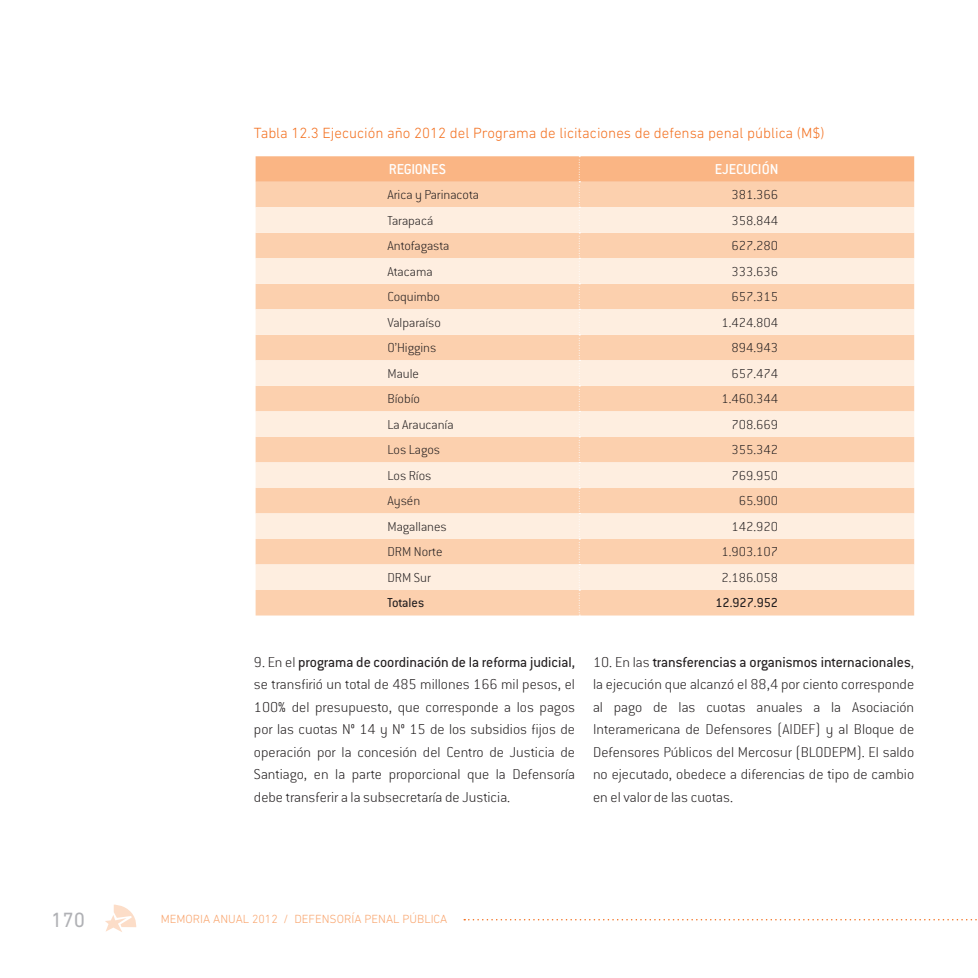
<style>
.page{position:relative;width:978px;height:978px;background:#fff}
.page>*{position:absolute;margin:0;border:0;box-sizing:border-box;transform-origin:0 0}
.t1{font:21px "DIN Next LT Pro";color:#b0b1b5}
.t2{font:200 15.75px/22.5px "Conduit ITC Std";color:#231f20;text-align:justify}
.t3{font:500 15.75px "Conduit ITC Std";letter-spacing:-.015em;color:#fff}
.t4{font:300 15px "DIN Next LT Pro";color:#f37121}
.t5{font:200 14.25px "Conduit ITC Std";color:#231f20}
.t6{font:14.25px "Conduit ITC Std";color:#231f20}
.t7{font:300 12px "DIN Next LT Pro";color:#f9a56e}
.s1{font-weight:400}
</style>
<div class="page">
<svg style="left:105px;top:904px;width:32px;height:28px"></svg>
<svg style="left:464px;top:919px;width:513px;height:1px"></svg>
<svg style="left:256px;top:156px;width:658px;height:460px;background:#fcdcc2"></svg>
<p class="t4" style="left:254px;top:124px;width:572px">Tabla 12.3 Ejecución año 2012 del Programa de licitaciones de defensa penal pública (M$)</p>
<p class="t3" style="left:389px;top:160px;width:59px">REGIONES</p>
<p class="t3" style="left:715px;top:160px;width:65px">EJECUCIÓN</p>
<p class="t5" style="left:387px;top:186px;width:93px">Arica y Parinacota</p>
<p class="t5" style="left:731px;top:186px;width:48px">381.366</p>
<p class="t5" style="left:387px;top:211px;width:48px">Tarapacá</p>
<p class="t5" style="left:731px;top:211px;width:48px">358.844</p>
<p class="t5" style="left:387px;top:237px;width:64px">Antofagasta</p>
<p class="t5" style="left:731px;top:237px;width:48px">627.280</p>
<p class="t5" style="left:387px;top:262px;width:47px">Atacama</p>
<p class="t5" style="left:731px;top:262px;width:48px">333.636</p>
<p class="t5" style="left:387px;top:288px;width:54px">Coquimbo</p>
<p class="t5" style="left:731px;top:288px;width:48px">657.315</p>
<p class="t5" style="left:387px;top:314px;width:55px">Valparaíso</p>
<p class="t5" style="left:721px;top:314px;width:58px">1.424.804</p>
<p class="t5" style="left:387px;top:339px;width:50px">O’Higgins</p>
<p class="t5" style="left:731px;top:339px;width:48px">894.943</p>
<p class="t5" style="left:387px;top:365px;width:33px">Maule</p>
<p class="t5" style="left:731px;top:365px;width:48px">657.474</p>
<p class="t5" style="left:387px;top:390px;width:34px">Bíobío</p>
<p class="t5" style="left:721px;top:390px;width:58px">1.460.344</p>
<p class="t5" style="left:387px;top:416px;width:68px">La Araucanía</p>
<p class="t5" style="left:731px;top:416px;width:48px">708.669</p>
<p class="t5" style="left:387px;top:441px;width:54px">Los Lagos</p>
<p class="t5" style="left:731px;top:441px;width:48px">355.342</p>
<p class="t5" style="left:387px;top:467px;width:46px">Los Ríos</p>
<p class="t5" style="left:731px;top:467px;width:48px">769.950</p>
<p class="t5" style="left:387px;top:492px;width:34px">Aysén</p>
<p class="t5" style="left:739px;top:492px;width:41px">65.900</p>
<p class="t5" style="left:387px;top:518px;width:61px">Magallanes</p>
<p class="t5" style="left:731px;top:518px;width:48px">142.920</p>
<p class="t5" style="left:387px;top:543px;width:57px">DRM Norte</p>
<p class="t5" style="left:721px;top:543px;width:58px">1.903.107</p>
<p class="t5" style="left:387px;top:569px;width:45px">DRM Sur</p>
<p class="t5" style="left:721px;top:569px;width:58px">2.186.058</p>
<p class="t6" style="left:387px;top:594px;width:38px">Totales</p>
<p class="t6" style="left:715px;top:594px;width:64px">12.927.952</p>
<p class="t2" style="left:254px;top:650px;width:323px">9. En el <span class="s1">programa de coordinación de la reforma judicial, </span>se transfirió un total de 485 millones 166 mil pesos, el 100% del presupuesto, que corresponde a los pagos por las cuotas N° 14 y N° 15 de los subsidios fijos de operación por la concesión del Centro de Justicia de Santiago, en la parte proporcional que la Defensoría debe transferir a la subsecretaría de Justicia.</p>
<p class="t2" style="left:593px;top:650px;width:323px">10. En las <span class="s1">transferencias a organismos internacionales</span>, la ejecución que alcanzó el 88,4 por ciento corresponde al pago de las cuotas anuales a la Asociación Interamericana de Defensores (AIDEF) y al Bloque de Defensores Públicos del Mercosur (BLODEPM). El saldo no ejecutado, obedece a diferencias de tipo de cambio en el valor de las cuotas.</p>
<h1 class="t1" style="left:51px;top:907px;width:36px">170</h1>
<p class="t7" style="left:161px;top:912px;width:288px">MEMORIA ANUAL 2012 / DEFENSORÍA PENAL PÚBLICA</p>
</div>
